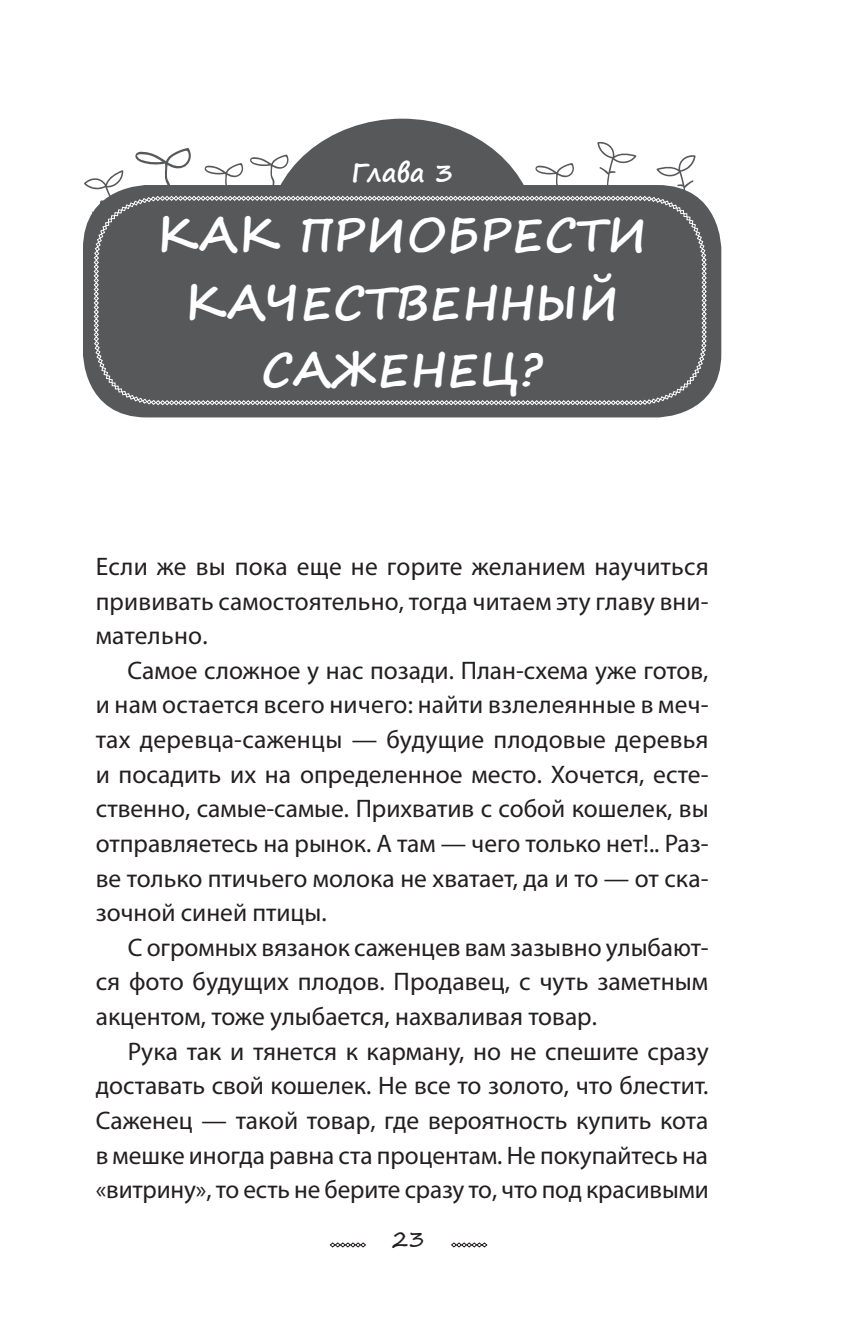
<style>
.page{position:relative;width:849px;height:1340px;background:#fff}
.page>*{position:absolute;margin:0;border:0;box-sizing:border-box;transform-origin:0 0}
.t1{font:700 45px/67.5px "Segoe Print";color:#fff;text-align:center}
.t2{font:700 25.65px "Segoe Print";color:#fff}
.t3{font:25.43px/34.6px "Myriad Pro";color:#231f20;text-align:justify}
.t4{font:22.5px "Segoe Print";color:#231f20}
</style>
<div class="page">
<div style="left:83px;top:185px;width:638px;height:232px;background:#57585a;border-radius:64px"></div>
<svg style="left:83px;top:122px;width:623px;height:283px"></svg>
<svg style="left:329px;top:1242px;width:37px;height:5px"></svg>
<svg style="left:451px;top:1242px;width:36px;height:5px"></svg>
<p class="t2" style="left:350px;top:149px;width:104px">Глава 3</p>
<h1 class="t1" style="left:156px;top:200px;width:493px">Как приобрести качественный саженец?</h1>
<p class="t3" style="left:96px;top:548px;width:614px">Если же вы пока еще не горите желанием научиться прививать самостоятельно, тогда читаем эту главу вни&shy;мательно.</p>
<p class="t3" style="left:96px;top:652px;width:614px;text-indent:32px">Самое сложное у нас позади. План-схема уже готов, и нам остается всего ничего: найти взлелеянные в меч&shy;тах деревца-саженцы — будущие плодовые деревья и посадить их на определенное место. Хочется, есте&shy;ственно, самые-самые. Прихватив с собой кошелек, вы отправляетесь на рынок. А там — чего только нет!.. Раз&shy;ве только птичьего молока не хватает, да и то — от ска&shy;зочной синей птицы.</p>
<p class="t3" style="left:96px;top:929px;width:614px;text-indent:32px">С огромных вязанок саженцев вам зазывно улыбают&shy;ся фото будущих плодов. Продавец, с чуть заметным акцентом, тоже улыбается, нахваливая товар.</p>
<p class="t3" style="left:96px;top:1033px;width:614px;text-indent:32px">Рука так и тянется к карману, но не спешите сразу доставать свой кошелек. Не все то золото, что блестит.<br>Саженец — такой товар, где вероятность купить кота в мешке иногда равна ста процентам. Не покупайтесь на «витрину», то есть не берите сразу то, что под красивыми</p>
<p class="t4" style="left:392px;top:1219px;width:34px">23</p>
</div>
